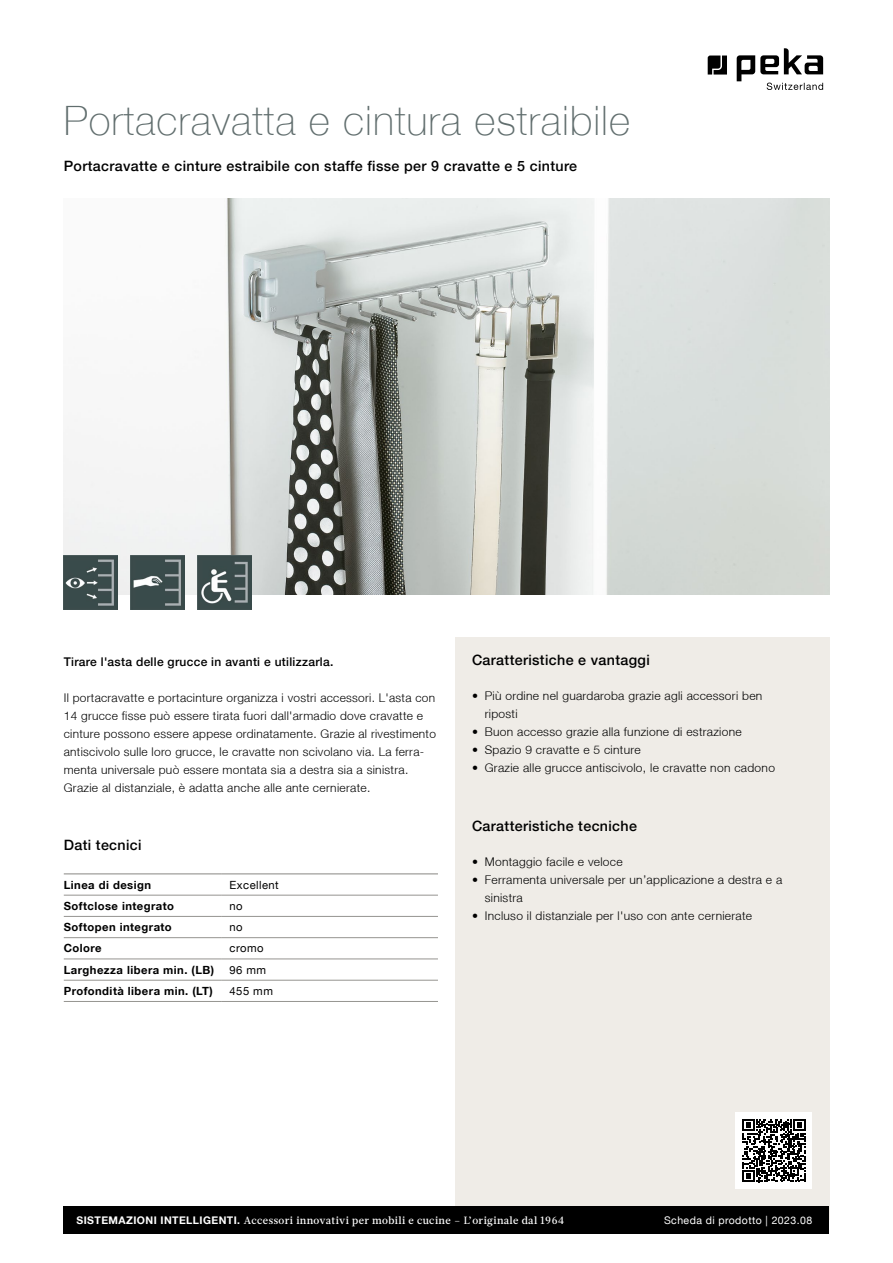
<style>
.page{position:relative;width:893px;height:1263px;background:#fff}
.page>*{position:absolute;margin:0;border:0;box-sizing:border-box;transform-origin:0 0}
.t1{font:100 40.5px "Helvetica Neue LT";letter-spacing:.025em;color:#616e6e}
.t2{font:500 14.25px "Helvetica Neue LT";letter-spacing:.025em;color:#000}
.t3{font:300 12px/18px "Helvetica Neue LT";letter-spacing:.025em;color:#000}
.t4{font:500 12px "Helvetica Neue LT";letter-spacing:.025em;color:#000}
.t5{font:700 11.25px "Helvetica Neue LT";letter-spacing:.04em;color:#000}
.t6{font:11.25px "Helvetica Neue LT";letter-spacing:.04em;color:#000}
.t7{font:500 10.5px "Glosa Text";letter-spacing:.04em;color:#fff}
.t8{font:10.5px "Helvetica Neue LT";letter-spacing:.04em;color:#fff}
.s1{font-family:"Helvetica Neue LT";font-weight:700}
</style>
<div class="page">
<div style="left:455px;top:638px;width:374px;height:582px;background:#efece7"></div>
<div style="left:64px;top:1206px;width:765px;height:28px;background:#000"></div>
<svg style="left:708px;top:56px;width:19px;height:19px"></svg>
<svg style="left:737px;top:48px;width:86px;height:42px"></svg>
<hr style="left:64px;top:895px;width:157px;height:1px;background:#959490">
<hr style="left:221px;top:895px;width:217px;height:1px;background:#959490">
<hr style="left:64px;top:916px;width:157px;height:1px;background:#959490">
<hr style="left:221px;top:916px;width:217px;height:1px;background:#959490">
<hr style="left:64px;top:937px;width:157px;height:1px;background:#959490">
<hr style="left:221px;top:937px;width:217px;height:1px;background:#959490">
<hr style="left:64px;top:959px;width:157px;height:1px;background:#959490">
<hr style="left:221px;top:959px;width:217px;height:1px;background:#959490">
<hr style="left:64px;top:980px;width:157px;height:1px;background:#959490">
<hr style="left:221px;top:980px;width:217px;height:1px;background:#959490">
<hr style="left:64px;top:1001px;width:157px;height:1px;background:#959490">
<hr style="left:221px;top:1001px;width:217px;height:1px;background:#959490">
<hr style="left:64px;top:873px;width:157px;height:1px;background:#959490">
<hr style="left:221px;top:873px;width:217px;height:1px;background:#959490">
<div style="left:736px;top:1112px;width:76px;height:77px;background:#fff"></div>
<svg style="left:742px;top:1119px;width:63px;height:63px"></svg>
<img style="left:64px;top:198px;width:765px;height:396px">
<img style="left:64px;top:556px;width:54px;height:54px">
<img style="left:131px;top:556px;width:54px;height:54px">
<img style="left:197px;top:556px;width:54px;height:54px">
<h1 class="t1" style="left:64px;top:97px;width:568px">Portacravatta e cintura estraibile</h1>
<p class="t2" style="left:64px;top:158px;width:515px">Portacravatte e cinture estraibile con staffe fisse per 9 cravatte e 5 cinture</p>
<p class="t4" style="left:64px;top:654px;width:271px">Tirare l'asta delle grucce in avanti e utilizzarla.</p>
<p class="t3" style="left:64px;top:688px;width:374px">Il portacravatte e portacinture organizza i vostri accessori. L'asta con 14 grucce fisse può essere tirata fuori dall'armadio dove cravatte e cinture possono essere appese ordinatamente. Grazie al rivestimento antiscivolo sulle loro grucce, le cravatte non scivolano via. La ferra&shy;menta universale può essere montata sia a destra sia a sinistra.<br>Grazie al distanziale, è adatta anche alle ante cernierate.</p>
<p class="t2" style="left:64px;top:837px;width:79px">Dati tecnici</p>
<p class="t5" style="left:64px;top:877px;width:89px">Linea di design</p>
<p class="t6" style="left:230px;top:878px;width:51px">Excellent</p>
<p class="t5" style="left:64px;top:899px;width:112px">Softclose integrato</p>
<p class="t6" style="left:230px;top:899px;width:15px">no</p>
<p class="t5" style="left:64px;top:920px;width:110px">Softopen integrato</p>
<p class="t6" style="left:230px;top:920px;width:15px">no</p>
<p class="t5" style="left:64px;top:941px;width:39px">Colore</p>
<p class="t6" style="left:230px;top:942px;width:35px">cromo</p>
<p class="t5" style="left:64px;top:963px;width:152px">Larghezza libera min. (LB)</p>
<p class="t6" style="left:230px;top:963px;width:38px">96 mm</p>
<p class="t5" style="left:64px;top:984px;width:150px">Profondità libera min. (LT)</p>
<p class="t6" style="left:230px;top:984px;width:45px">455 mm</p>
<p class="t2" style="left:472px;top:651px;width:179px">Caratteristiche e vantaggi</p>
<p class="t3" style="left:485px;top:686px;width:279px;text-indent:-13px">• Più ordine nel guardaroba grazie agli accessori ben riposti</p>
<p class="t3" style="left:472px;top:722px;width:271px">• Buon accesso grazie alla funzione di estrazione</p>
<p class="t3" style="left:472px;top:740px;width:170px">• Spazio 9 cravatte e 5 cinture</p>
<p class="t3" style="left:472px;top:758px;width:304px">• Grazie alle grucce antiscivolo, le cravatte non cadono</p>
<p class="t2" style="left:472px;top:817px;width:167px">Caratteristiche tecniche</p>
<p class="t3" style="left:472px;top:852px;width:152px">• Montaggio facile e veloce</p>
<p class="t3" style="left:485px;top:870px;width:299px;text-indent:-13px">• Ferramenta universale per un’applicazione a destra e a sinistra</p>
<p class="t3" style="left:472px;top:906px;width:282px">• Incluso il distanziale per l'uso con ante cernierate</p>
<p class="t7" style="left:77px;top:1213px;width:489px"><span class="s1">SISTEMAZIONI INTELLIGENTI.</span> Accessori innovativi per mobili e cucine – L’originale dal 1964</p>
<p class="t8" style="left:664px;top:1214px;width:150px">Scheda di prodotto | 2023.08</p>
</div>
